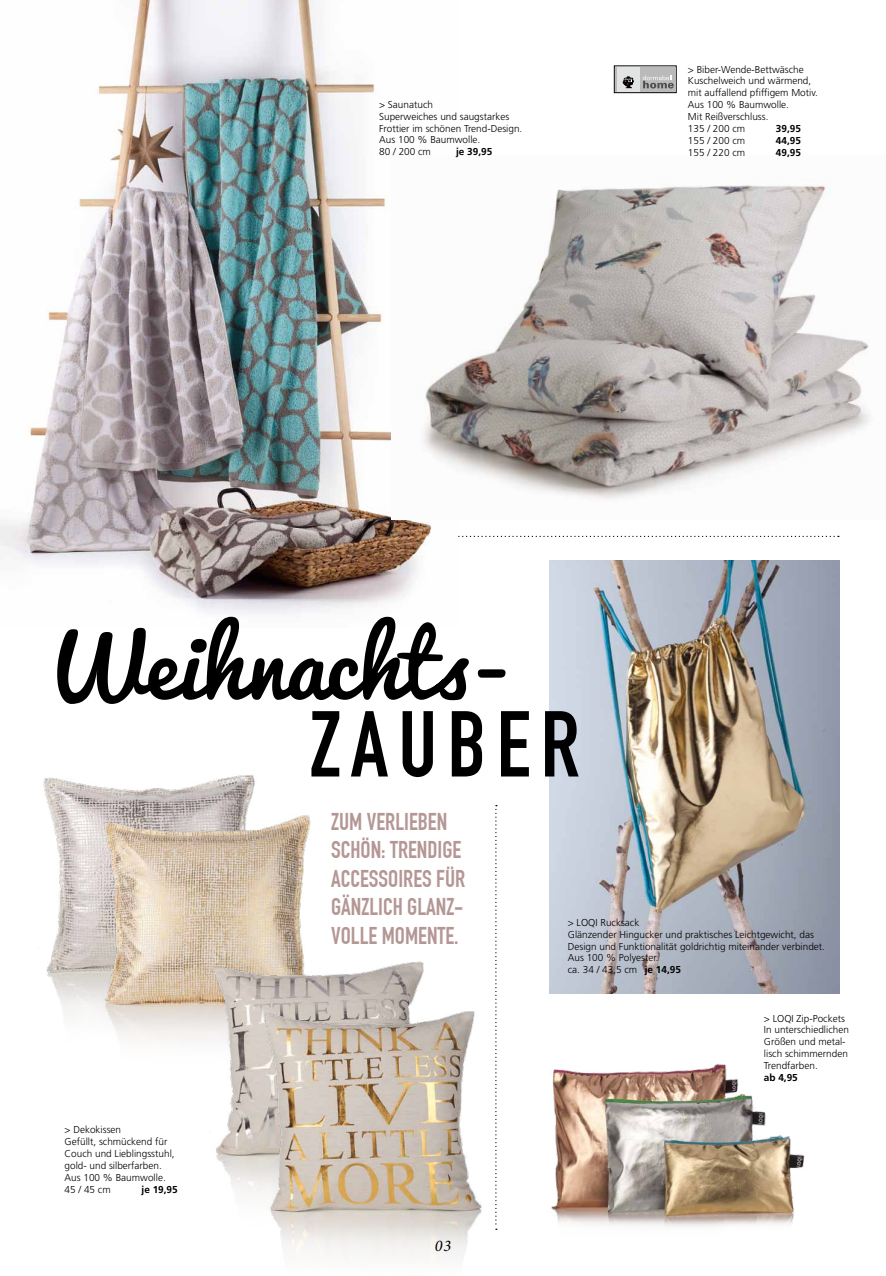
<style>
.page{position:relative;width:886px;height:1276px;background:#fff}
.page>*{position:absolute;margin:0;border:0;box-sizing:border-box;transform-origin:0 0}
.t1{font:700 91.75px "DIN Condensed";color:#000}
.t2{font:700 23.75px/28.5px "DIN Condensed";color:#b49795}
.t3{font:italic 16.25px "Minion Pro";color:#000}
.t4{font:300 10px/11.9px "Frutiger";color:#000}
.t5{font:700 10px "Frutiger";color:#000}
.s1{font-weight:700}
</style>
<div class="page">
<img style="left:43px;top:775px;width:212px;height:240px">
<svg style="left:458px;top:536px;width:381px;height:1px"></svg>
<img style="left:0;top:0;width:431px;height:617px">
<img style="left:95px;top:802px;width:216px;height:239px">
<img style="left:185px;top:929px;width:239px;height:260px">
<img style="left:549px;top:561px;width:291px;height:432px">
<img style="left:234px;top:986px;width:248px;height:272px">
<img style="left:392px;top:155px;width:478px;height:364px">
<img style="left:551px;top:1063px;width:254px;height:164px">
<svg style="left:495px;top:805px;width:2px;height:425px"></svg>
<svg style="left:57px;top:617px;width:448px;height:87px"></svg>
<div style="left:614px;top:66px;width:62px;height:27px;border:1px solid #000"></div>
<div style="left:615px;top:67px;width:60px;height:25px;background:#bababb"></div>
<div style="left:617px;top:67px;width:23px;height:25px;background:#e2e3e3"></div>
<svg style="left:643px;top:76px;width:31px;height:12px"></svg>
<svg style="left:622px;top:76px;width:12px;height:12px"></svg>
<p class="t4" style="left:379px;top:98px;width:145px">&gt; Saunatuch<br>Superweiches und saugstarkes<br>Frottier im schönen Trend-Design.<br>Aus 100 % Baumwolle.<br>80 / 200 cm</p>
<p class="t5" style="left:456px;top:146px;width:38px">je 39,95</p>
<p class="t4" style="left:688px;top:63px;width:131px">&gt; Biber-Wende-Bettwäsche<br>Kuschelweich und wärmend, mit auffallend pfiffigem Motiv.<br>Aus 100 % Baumwolle.<br>Mit Reißverschluss.<br>135 / 200 cm</p>
<p class="t5" style="left:776px;top:123px;width:27px">39,95</p>
<p class="t4" style="left:688px;top:134px;width:59px">155 / 200 cm</p>
<p class="t5" style="left:776px;top:134px;width:27px">44,95</p>
<p class="t4" style="left:688px;top:146px;width:59px">155 / 220 cm</p>
<p class="t5" style="left:776px;top:146px;width:27px">49,95</p>
<p class="t4" style="left:65px;top:1123px;width:112px">&gt; Dekokissen<br>Gefüllt, schmückend für<br>Couch und Lieblingsstuhl, gold- und silberfarben.<br>Aus 100 % Baumwolle.<br>45 / 45 cm</p>
<p class="t5" style="left:142px;top:1183px;width:38px">je 19,95</p>
<h1 class="t1" style="left:310px;top:690px;width:134px">ZAUBER</h1>
<h2 class="t2" style="left:331px;top:807px;width:136px">ZUM VERLIEBEN<br>SCHÖN: TRENDIGE<br>ACCESSOIRES FÜR<br>GÄNZLICH GLANZ-<br>VOLLE MOMENTE.</h2>
<h3 class="t3" style="left:435px;top:1234px;width:18px">03</h3>
<p class="t4" style="left:568px;top:916px;width:259px">&gt; LOQI Rucksack<br>Glänzender Hingucker und praktisches Leichtgewicht, das Design und Funktionalität goldrichtig miteinander verbindet.<br>Aus 100 % Polyester.<br>ca. 34 / 43,5 cm <span class="s1">je 14,95</span></p>
<p class="t4" style="left:764px;top:1012px;width:87px">&gt; LOQI Zip-Pockets<br>In unterschiedlichen<br>Größen und metal&shy;lisch schimmernden<br>Trendfarben.</p>
<p class="t5" style="left:764px;top:1071px;width:35px">ab 4,95</p>
</div>
